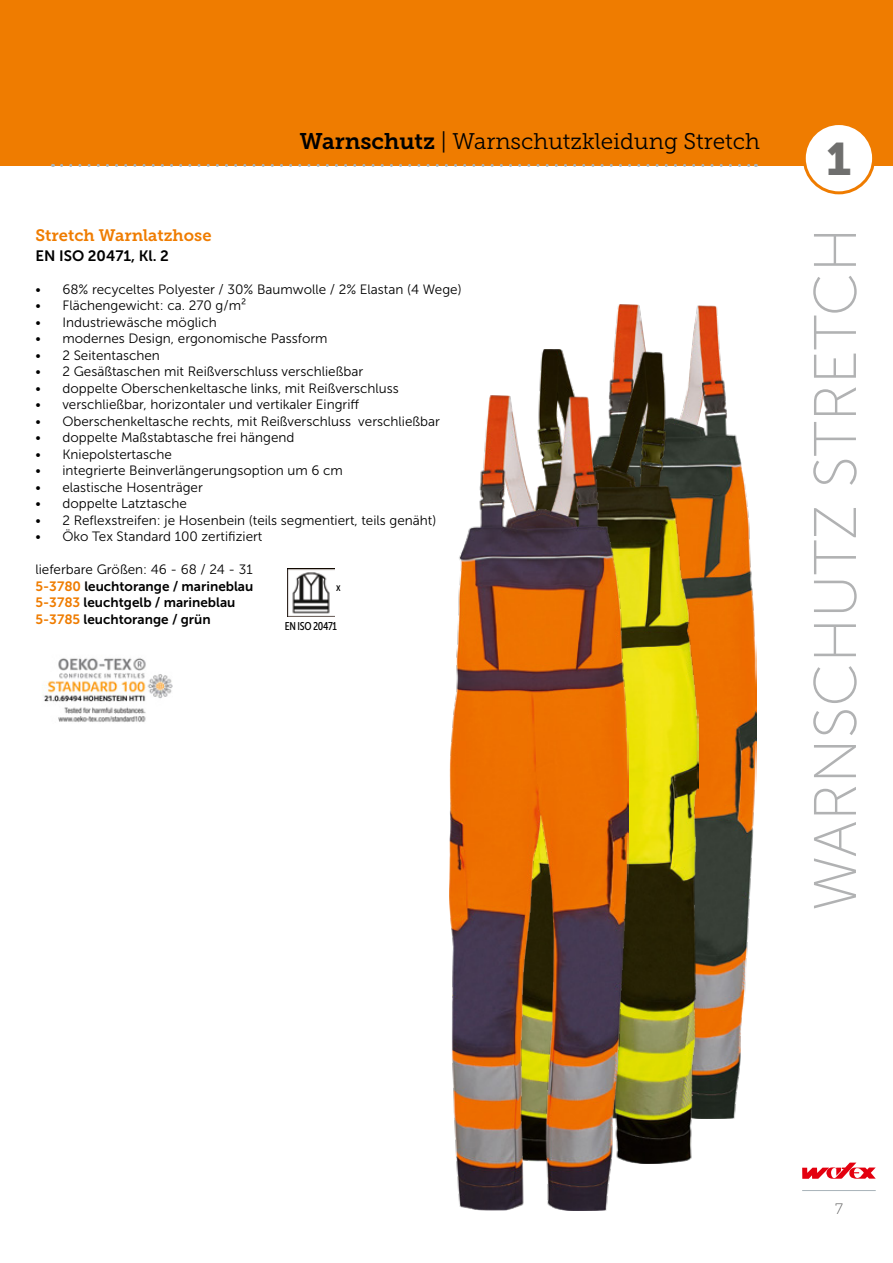
<style>
.page{position:relative;width:893px;height:1263px;background:#fff}
.page>*{position:absolute;margin:0;border:0;box-sizing:border-box;transform-origin:0 0}
.Kapitel_Hochkant{font:60px "Museo Sans 100";color:#b1b2b3}
.Kapitel_Zahl{font:45.45px "Museo Slab 900";color:#6f6f6e}
.Kaiptel_Überschrift{font:22.5px "Museo Slab 300";color:#000}
.t1{font:16.5px "Museo Slab 700";color:#ef7c00}
.t2{font:15px "Museo Sans 700";color:#000}
.t3{font:15px "Museo Slab 100";color:#565656}
.t4{font:13.5px "Museo Sans 300";color:#000}
.t5{font:13.5px "Museo Sans 700";color:#000}
.t6{font:11.25px "Museo Sans Cond 500";letter-spacing:-.03em;color:#000}
.s1{font-family:"Museo Slab 700"}
.s2{color:#ef7c00}
</style>
<div class="page">
<hr style="left:802px;top:1190px;width:74px;height:1px;background:#a8b3b9">
<svg style="left:802px;top:1162px;width:74px;height:17px"></svg>
<div style="left:0;top:0;width:787px;height:166px;background:#ef7c00"></div>
<svg style="left:62px;top:164px;width:694px;height:3px"></svg>
<img style="left:614px;top:304px;width:143px;height:814px">
<div style="left:787px;top:0;width:106px;height:166px;background:#ef7c00"></div>
<div style="left:804px;top:124px;width:70px;height:69px;background:#fff;border-radius:50%"></div>
<div style="left:803px;top:122px;width:72px;height:72px;border:3px solid #ef7c00;border-radius:50%"></div>
<img style="left:504px;top:349px;width:194px;height:814px">
<img style="left:450px;top:396px;width:179px;height:815px">
<img style="left:42px;top:658px;width:131px;height:64px">
<img style="left:288px;top:568px;width:46px;height:49px">
<p class="Kaiptel_Überschrift" style="left:300px;top:129px;width:462px"><span class="s1">Warnschutz</span> | Warnschutzkleidung Stretch</p>
<p class="t1" style="left:35px;top:226px;width:178px">Stretch Warnlatzhose</p>
<p class="t2" style="left:35px;top:247px;width:135px">EN ISO 20471, Kl. 2</p>
<p class="t4" style="left:35px;top:282px;width:428px">• 68% recyceltes Polyester / 30% Baumwolle / 2% Elastan (4 Wege)</p>
<p class="t4" style="left:35px;top:298px;width:212px">• Flächengewicht: ca. 270 g/m²</p>
<p class="t4" style="left:35px;top:315px;width:183px">• Industriewäsche möglich</p>
<p class="t4" style="left:35px;top:331px;width:294px">• modernes Design, ergonomische Passform</p>
<p class="t4" style="left:35px;top:348px;width:126px">• 2 Seitentaschen</p>
<p class="t4" style="left:35px;top:364px;width:329px">• 2 Gesäßtaschen mit Reißverschluss verschließbar</p>
<p class="t4" style="left:35px;top:381px;width:365px">• doppelte Oberschenkeltasche links, mit Reißverschluss</p>
<p class="t4" style="left:35px;top:397px;width:325px">• verschließbar, horizontaler und vertikaler Eingriff</p>
<p class="t4" style="left:35px;top:414px;width:406px">• Oberschenkeltasche rechts, mit Reißverschluss verschließbar</p>
<p class="t4" style="left:35px;top:430px;width:261px">• doppelte Maßstabtasche frei hängend</p>
<p class="t4" style="left:35px;top:447px;width:138px">• Kniepolstertasche</p>
<p class="t4" style="left:35px;top:463px;width:309px">• integrierte Beinverlängerungsoption um 6 cm</p>
<p class="t4" style="left:35px;top:480px;width:169px">• elastische Hosenträger</p>
<p class="t4" style="left:35px;top:496px;width:153px">• doppelte Latztasche</p>
<p class="t4" style="left:35px;top:513px;width:402px">• 2 Reflexstreifen: je Hosenbein (teils segmentiert, teils genäht)</p>
<p class="t4" style="left:35px;top:529px;width:229px">• Öko Tex Standard 100 zertifiziert</p>
<p class="t4" style="left:35px;top:562px;width:219px">lieferbare Größen: 46 - 68 / 24 - 31</p>
<p class="t5" style="left:35px;top:578px;width:219px"><span class="s2">5-3780</span> leuchtorange / marineblau</p>
<p class="t5" style="left:35px;top:595px;width:202px"><span class="s2">5-3783</span> leuchtgelb / marineblau</p>
<p class="t5" style="left:35px;top:611px;width:177px"><span class="s2">5-3785</span> leuchtorange / grün</p>
<p class="t6" style="left:285px;top:619px;width:54px">EN ISO 20471</p>
<p class="t6" style="left:336px;top:581px;width:6px">x</p>
<p class="Kapitel_Zahl" style="left:826px;top:133px;width:26px">1</p>
<p class="Kapitel_Hochkant" style="left:803px;top:911px;width:685px;rotate:-90deg">WARNSCHUTZ STRETCH</p>
<p class="t3" style="left:835px;top:1200px;width:9px">7</p>
</div>
